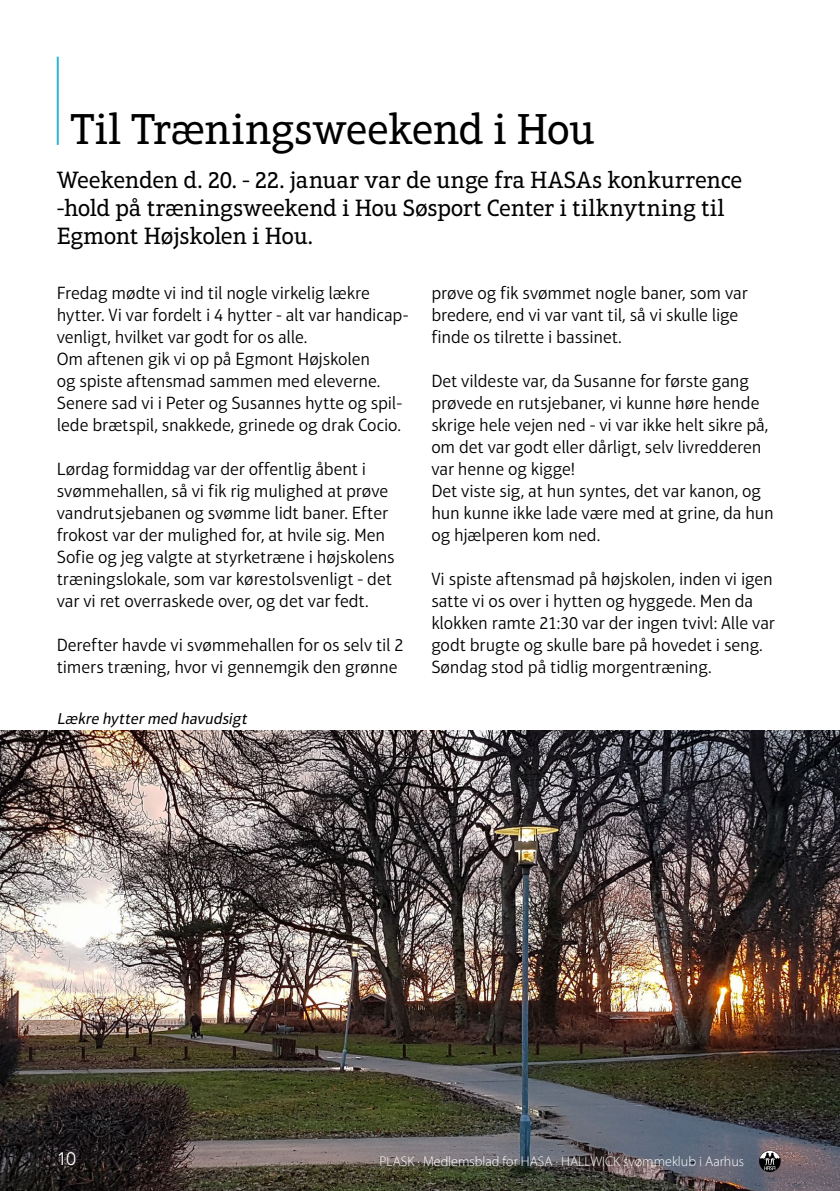
<style>
.page{position:relative;width:840px;height:1191px;background:#fff}
.page>*{position:absolute;margin:0;border:0;box-sizing:border-box;transform-origin:0 0}
.t1{font:44px "Aptifer Slab LTW01";letter-spacing:-.02em;color:#000}
.t2{font:24px/28px "Aptifer Slab LTW01";letter-spacing:-.015em;color:#000}
.t3{font:300 18px/22px "Aptifer Sans LTW01";letter-spacing:-.01em;color:#000}
.t4{font:18px "Avenir LT Std";color:#fff}
.t5{font:italic 16px "Aptifer Sans LTW01";color:#000}
.t6{font:300 14px "Myriad Pro";color:#fff}
</style>
<div class="page">
<hr style="left:57px;top:57px;width:2px;height:88px;background:#29b8ce">
<img style="left:0;top:730px;width:839px;height:461px">
<svg style="left:758px;top:1150px;width:22px;height:22px"></svg>
<h1 class="t1" style="left:70px;top:104px;width:526px">Til Træningsweekend i Hou</h1>
<h2 class="t2" style="left:57px;top:165px;width:686px">Weekenden d. 20. - 22. januar var de unge fra HASAs konkurrence -hold på træningsweekend i Hou Søsport Center i tilknytning til<br>Egmont Højskolen i Hou.</h2>
<p class="t3" style="left:57px;top:282px;width:353px">Fredag mødte vi ind til nogle virkelig lækre hytter. Vi var fordelt i 4 hytter - alt var handicap&shy;venligt, hvilket var godt for os alle.<br>Om aftenen gik vi op på Egmont Højskolen<br>og spiste aftensmad sammen med eleverne.<br>Senere sad vi i Peter og Susannes hytte og spil&shy;lede brætspil, snakkede, grinede og drak Cocio.</p>
<p class="t3" style="left:57px;top:458px;width:339px">Lørdag formiddag var der offentlig åbent i svømmehallen, så vi fik rig mulighed at prøve vandrutsjebanen og svømme lidt baner. Efter frokost var der mulighed for, at hvile sig. Men Sofie og jeg valgte at styrketræne i højskolens træningslokale, som var kørestolsvenligt - det var vi ret overraskede over, og det var fedt.</p>
<p class="t3" style="left:57px;top:634px;width:348px">Derefter havde vi svømmehallen for os selv til 2 timers træning, hvor vi gennemgik den grønne</p>
<p class="t5" style="left:57px;top:709px;width:195px">Lækre hyttermed havudsigt</p>
<p class="t3" style="left:431px;top:282px;width:318px">prøve og fik svømmet nogle baner, som var bredere, end vi var vant til, så vi skulle lige finde os tilrette i bassinet.</p>
<p class="t3" style="left:431px;top:370px;width:344px">Det vildeste var, da Susanne for første gang prøvede en rutsjebaner, vi kunne høre hende skrige hele vejen ned - vi var ikke helt sikre på, om det var godt eller dårligt, selv livredderen var henne og kigge!<br>Det viste sig, at hun syntes, det var kanon, og hun kunne ikke lade være med at grine, da hun og hjælperen kom ned.</p>
<p class="t3" style="left:431px;top:567px;width:345px">Vi spiste aftensmad på højskolen, inden vi igen satte vi os over i hytten og hyggede. Men da klokken ramte 21:30 var der ingen tvivl: Alle var godt brugte og skulle bare på hovedet i seng.<br>Søndag stod på tidlig morgentræning.</p>
<p class="t4" style="left:57px;top:1148px;width:21px">10</p>
<p class="t6" style="left:379px;top:1153px;width:366px">PLASK · Medlemsblad for HASA · HALLWICK svømmeklub i Aarhus</p>
</div>
